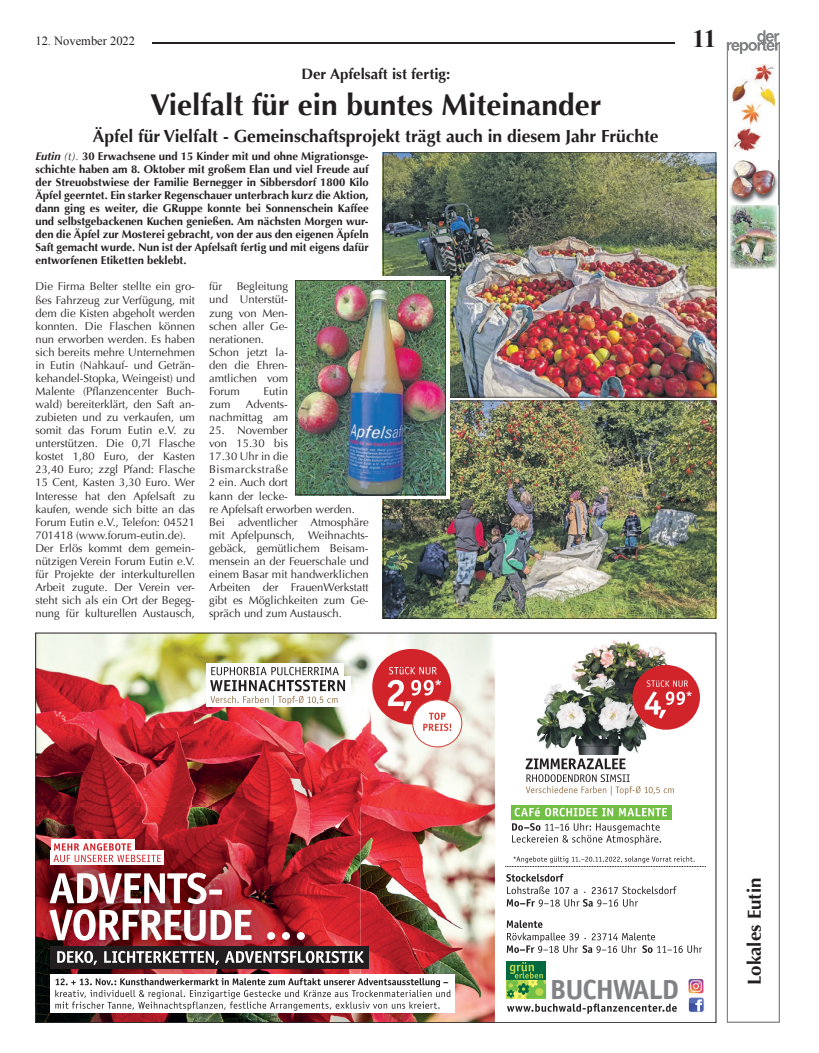
<style>
.page{position:relative;width:819px;height:1053px;background:#fff}
.page>*{position:absolute;margin:0;border:0;box-sizing:border-box;transform-origin:0 0}
.t1{font:700 30px "Optima";color:#231f20}
.t2{font:700 27.75px "Officina Sans Std";letter-spacing:-.04em;color:#808285;scale:1.04 1}
.t3{font:700 25px "Times New Roman";color:#231f20}
.t4{font:700 18.75px "Optima";color:#231f20}
.t5{font:700 17.5px "Optima";color:#231f20}
.t6{font:700 15px "Optima";color:#231f20}
.t7{font:12.5px "Times New Roman";color:#231f20}
.t8{font:11.25px/13px "Optima";color:#231f20}
.t9{font:700 11.25px/13px "Optima";color:#231f20;text-align:justify}
.s1{font-style:italic}
.s2{font-weight:400;font-style:italic}
</style>
<div class="page">
<hr style="left:152px;top:43px;width:523px;height:1px;background:#231f20">
<img style="left:537px;top:640px;width:142px;height:114px">
<svg style="left:506px;top:873px;width:170px;height:33px"></svg>
<svg style="left:506px;top:920px;width:196px;height:32px"></svg>
<img style="left:690px;top:998px;width:12px;height:12px">
<div style="left:688px;top:996px;width:16px;height:16px;border:1px solid #fff;border-radius:3px"></div>
<img style="left:689px;top:980px;width:13px;height:11px">
<div style="left:687px;top:978px;width:17px;height:15px;border:1px solid #fff;border-radius:3px"></div>
<div style="left:506px;top:960px;width:40px;height:19px;background:#00693f"></div>
<svg style="left:506px;top:962px;width:170px;height:51px"></svg>
<svg style="left:505px;top:856px;width:200px;height:11px"></svg>
<div style="left:632px;top:665px;width:68px;height:64px;background:#d1232a;border-radius:50%"></div>
<svg style="left:644px;top:680px;width:47px;height:38px"></svg>
<img style="left:37px;top:634px;width:458px;height:386px">
<div style="left:206px;top:676px;width:144px;height:18px;background:#fff"></div>
<div style="left:206px;top:663px;width:138px;height:15px;background:#fff"></div>
<div style="left:206px;top:692px;width:137px;height:14px;background:#fff"></div>
<svg style="left:210px;top:666px;width:135px;height:39px"></svg>
<div style="left:372px;top:649px;width:79px;height:75px;background:#d1232a;border-radius:50%"></div>
<div style="left:412px;top:699px;width:50px;height:47px;background:#fff;border-radius:50%"></div>
<div style="left:412px;top:699px;width:50px;height:48px;border:1px solid #d63e37;border-radius:50%"></div>
<svg style="left:387px;top:666px;width:64px;height:76px"></svg>
<img style="left:37px;top:806px;width:323px;height:40px">
<img style="left:340px;top:846px;width:20px;height:127px">
<img style="left:37px;top:976px;width:14px;height:30px">
<img style="left:37px;top:836px;width:303px;height:140px">
<svg style="left:50px;top:872px;width:172px;height:31px"></svg>
<img style="left:49px;top:909px;width:256px;height:31px">
<div style="left:51px;top:946px;width:318px;height:22px;background:#231f20"></div>
<svg style="left:57px;top:950px;width:307px;height:15px"></svg>
<div style="left:51px;top:850px;width:113px;height:14px;background:#fff"></div>
<div style="left:51px;top:839px;width:83px;height:14px;background:#fff"></div>
<svg style="left:54px;top:843px;width:107px;height:19px"></svg>
<div style="left:51px;top:973px;width:404px;height:39px;background:#fff"></div>
<svg style="left:55px;top:978px;width:395px;height:32px"></svg>
<svg style="left:512px;top:823px;width:149px;height:21px"></svg>
<svg style="left:511px;top:805px;width:160px;height:14px"></svg>
<svg style="left:514px;top:807px;width:153px;height:9px"></svg>
<svg style="left:525px;top:758px;width:148px;height:37px"></svg>
<svg style="left:726px;top:54px;width:53px;height:968px"></svg>
<svg style="left:726px;top:30px;width:54px;height:24px"></svg>
<img style="left:730px;top:205px;width:46px;height:64px">
<img style="left:729px;top:160px;width:50px;height:44px">
<img style="left:732px;top:160px;width:42px;height:37px">
<img style="left:732px;top:65px;width:42px;height:87px">
<img style="left:383px;top:152px;width:333px;height:245px">
<img style="left:383px;top:400px;width:333px;height:218px">
<div style="left:291px;top:276px;width:158px;height:222px;background:#fff"></div>
<img style="left:295px;top:280px;width:151px;height:215px">
<p class="t7" style="left:35px;top:32px;width:101px">12. November 2022</p>
<p class="t3" style="left:692px;top:21px;width:25px">11</p>
<p class="t6" style="left:301px;top:65px;width:150px">Der Apfelsaft ist fertig:</p>
<p class="t1" style="left:150px;top:87px;width:453px">Vielfalt für ein buntes Miteinander</p>
<p class="t5" style="left:93px;top:125px;width:567px">Äpfel für Vielfalt - Gemeinschaftsprojekt trägt auch in diesem Jahr Früchte</p>
<p class="t9" style="left:35px;top:149px;width:335px"><span class="s1">Eutin</span> <span class="s2">(t).</span> 30 Erwachsene und 15 Kinder mit und ohne Migrationsge&shy;schichte haben am 8. Oktober mit großem Elan und viel Freude auf der Streuobstwiese der Familie Bernegger in Sibbersdorf 1800 Kilo Äpfel geerntet. Ein starker Regenschauer unterbrach kurz die Aktion, dann ging es weiter, die GRuppe konnte bei Sonnenschein Kaffee und selbstgebackenen Kuchen genießen. Am nächsten Morgen wur&shy;den die Äpfel zur Mosterei gebracht, von der aus den eigenen Äpfeln Saft gemacht wurde. Nun ist der Apfelsaft fertig und mit eigens dafür entworfenen Etiketten beklebt.</p>
<p class="t8" style="left:35px;top:280px;width:161px">Die Firma Belter stellte ein gro&shy;ßes Fahrzeug zur Verfügung, mit dem die Kisten abgeholt werden konnten. Die Flaschen können nun erworben werden. Es haben sich bereits mehre Unternehmen in Eutin (Nahkauf- und Geträn&shy;kehandel-Stopka, Weingeist) und<br>Malente (Pflanzencenter Buch&shy;wald) bereiterklärt, den Saft an&shy;zubieten und zu verkaufen, um somit das Forum Eutin e.V. zu unterstützen. Die 0,7l Flasche kostet 1,80 Euro, der Kasten<br>23,40 Euro; zzgl Pfand: Flasche<br>15 Cent, Kasten 3,30 Euro. Wer<br>Interesse hat den Apfelsaft zu kaufen, wende sich bitte an das<br>Forum Eutin e.V., Telefon: 04521<br>701418 (www.forum-eutin.de).<br>Der Erlös kommt dem gemein&shy;nützigen Verein Forum Eutin e.V. für Projekte der interkulturellen<br>Arbeit zugute. Der Verein ver&shy;steht sich als ein Ort der Begeg&shy;nung für kulturellen Austausch,</p>
<p class="t8" style="left:209px;top:280px;width:15px">für</p>
<p class="t8" style="left:209px;top:280px;width:80px;text-indent:28px">Begleitung und Unterstüt&shy;zung von Men&shy;schen aller Ge&shy;nerationen.<br>Schon jetzt la&shy;den die Ehren&shy;amtlichen vom<br>Forum</p>
<p class="t8" style="left:264px;top:385px;width:26px">Eutin</p>
<p class="t8" style="left:209px;top:398px;width:80px;text-align:right">Advents&shy;nachmittag am</p>
<p class="t8" style="left:209px;top:424px;width:161px">25. November<br>von 15.30 bis<br>17.30 Uhr in die<br>Bismarckstraße<br>2 ein. Auch dort<br>kann der lecke-<br>re Apfelsaft erworben werden.<br>Bei adventlicher Atmosphäre mit Apfelpunsch, Weihnachts&shy;gebäck, gemütlichem Beisam&shy;mensein an der Feuerschale und einem Basar mit handwerklichen<br>Arbeiten der FrauenWerkstatt gibt es Möglichkeiten zum Ge&shy;spräch und zum Austausch.</p>
<p class="t8" style="left:209px;top:398px;width:23px">zum</p>
<p class="t2" style="left:550px;top:971px;width:126px">BUCHWALD</p>
<p class="t4" style="left:743px;top:985px;width:109px;rotate:-90deg">Lokales Eutin</p>
</div>
